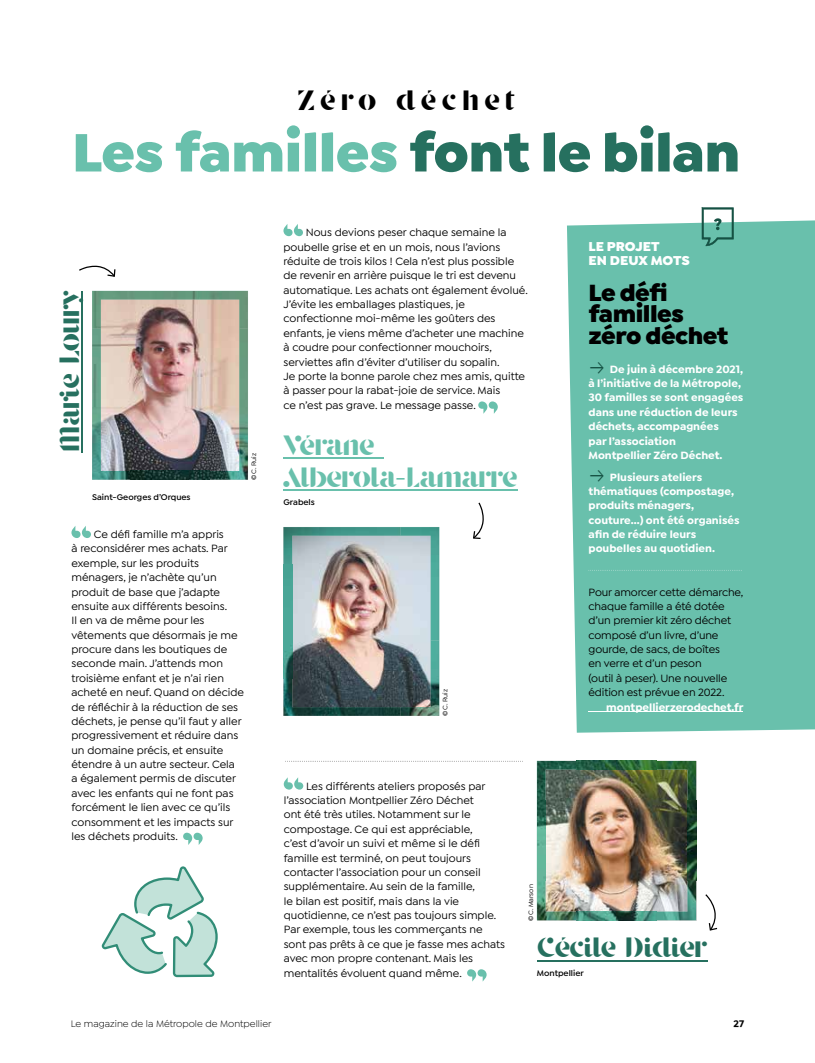
<style>
.page{position:relative;width:815px;height:1063px;background:#fff}
.page>*{position:absolute;margin:0;border:0;box-sizing:border-box;transform-origin:0 0}
.t1{font:900 57.5px "Isidora Sans";letter-spacing:-.01em;color:#69c0ac}
.t2{font:32.5px "Stanley";letter-spacing:-.03em;color:#26705f}
.t3{font:32.5px/32.5px "Stanley";letter-spacing:-.03em;color:#69c0ac}
.t4{font:32.5px "Stanley";letter-spacing:.15em;color:#000}
.t5{font:900 25px/21.5px "Isidora Sans";letter-spacing:-.02em;color:#000}
.t6{font:900 13.75px/14.4px "Isidora Sans";color:#fff}
.t7{font:500 11.25px/14.4px "Isidora Sans";color:#000}
.t8{font:700 11.25px/14.4px "Isidora Sans";color:#fff}
.t9{font:10px "Isidora Sans";color:#000}
.t10{font:700 10px "Isidora Sans";color:#000}
.t11{font:600 8.75px "Isidora Sans";color:#000}
.t12{font:500 6.88px "Isidora Sans";color:#000}
.s1{color:#26705f}
</style>
<div class="page">
<svg style="left:284px;top:777px;width:19px;height:13px"></svg>
<svg style="left:467px;top:969px;width:20px;height:13px"></svg>
<svg style="left:71px;top:526px;width:20px;height:12px"></svg>
<svg style="left:183px;top:833px;width:20px;height:12px"></svg>
<svg style="left:283px;top:224px;width:20px;height:12px"></svg>
<svg style="left:478px;top:401px;width:20px;height:13px"></svg>
<svg style="left:285px;top:761px;width:238px;height:1px"></svg>
<hr style="left:81px;top:291px;width:2px;height:161px;background:#26705f">
<hr style="left:537px;top:960px;width:170px;height:1px;background:#26705f">
<hr style="left:283px;top:457px;width:101px;height:2px;background:#69c0ac">
<hr style="left:283px;top:490px;width:235px;height:1px;background:#69c0ac">
<svg style="left:705px;top:894px;width:12px;height:37px"></svg>
<svg style="left:473px;top:503px;width:11px;height:36px"></svg>
<svg style="left:79px;top:265px;width:36px;height:12px"></svg>
<img style="left:131px;top:329px;width:78px;height:142px">
<img style="left:92px;top:291px;width:156px;height:38px">
<img style="left:92px;top:329px;width:39px;height:151px">
<img style="left:209px;top:329px;width:39px;height:151px">
<img style="left:131px;top:471px;width:78px;height:9px">
<img style="left:292px;top:565px;width:108px;height:113px">
<img style="left:283px;top:527px;width:117px;height:38px">
<img style="left:400px;top:527px;width:39px;height:189px">
<img style="left:283px;top:565px;width:9px;height:113px">
<img style="left:283px;top:678px;width:117px;height:38px">
<img style="left:546px;top:770px;width:141px;height:142px">
<img style="left:537px;top:761px;width:40px;height:40px">
<img style="left:577px;top:761px;width:79px;height:9px">
<img style="left:656px;top:761px;width:40px;height:40px">
<img style="left:537px;top:801px;width:9px;height:79px">
<img style="left:687px;top:801px;width:9px;height:79px">
<img style="left:537px;top:880px;width:40px;height:40px">
<img style="left:577px;top:912px;width:79px;height:8px">
<img style="left:656px;top:880px;width:40px;height:40px">
<div style="left:567px;top:220px;width:248px;height:513px;background:#69c0ac"></div>
<hr style="left:589px;top:711px;width:154px;height:1px;background:#fff">
<svg style="left:702px;top:207px;width:32px;height:39px"></svg>
<svg style="left:589px;top:570px;width:153px;height:1px"></svg>
<svg style="left:102px;top:866px;width:116px;height:111px"></svg>
<svg style="left:590px;top:362px;width:14px;height:12px"></svg>
<svg style="left:590px;top:470px;width:14px;height:12px"></svg>
<h2 class="t4" style="left:298px;top:84px;width:219px">Zéro déchet</h2>
<h1 class="t1" style="left:72px;top:115px;width:670px">Les familles <span class="s1">font le bilan</span></h1>
<h2 class="t2" style="left:53px;top:452px;width:163px;rotate:-90deg">Marie Loury</h2>
<p class="t11" style="left:92px;top:492px;width:100px">Saint-Georges d’Orques</p>
<p class="t12" style="left:250px;top:480px;width:28px;rotate:-90deg">©C. Ruiz</p>
<p class="t7" style="left:71px;top:527px;width:174px;text-indent:22px">Ce défi famille m’a appris<br>à reconsidérer mes achats. Par exemple, sur les produits ménagers, je n’achète qu’un produit de base que j’adapte ensuite aux différents besoins.<br>Il en va de même pour les vêtements que désormais je me procure dans les boutiques de seconde main. J’attends mon troisième enfant et je n’ai rien acheté en neuf. Quand on décide de réfléchir à la réduction de ses déchets, je pense qu’il faut y aller progressivement et réduire dans un domaine précis, et ensuite étendre à un autre secteur. Cela<br>a également permis de discuter avec les enfants qui ne font pas forcément le lien avec ce qu’ils consomment et les impacts sur les déchets produits.</p>
<p class="t7" style="left:283px;top:225px;width:246px;text-indent:22px">Nous devions peser chaque semaine la poubelle grise et en un mois, nous l’avions réduite de trois kilos ! Cela n’est plus possible de revenir en arrière puisque le tri est devenu automatique. Les achats ont également évolué.<br>J’évite les emballages plastiques, je confectionne moi-même les goûters des enfants, je viens même d’acheter une machine à coudre pour confectionner mouchoirs, serviettes afin d’éviter d’utiliser du sopalin.<br>Je porte la bonne parole chez mes amis, quitte à passer pour la rabat-joie de service. Mais<br>ce n’est pas grave. Le message passe.</p>
<h2 class="t3" style="left:283px;top:430px;width:236px">Vérane<br>Alberola-Lamarre</h2>
<p class="t11" style="left:283px;top:497px;width:33px">Grabels</p>
<p class="t12" style="left:441px;top:716px;width:28px;rotate:-90deg">©C. Ruiz</p>
<p class="t6" style="left:589px;top:239px;width:103px">LE PROJET<br>EN DEUX MOTS</p>
<h3 class="t5" style="left:589px;top:282px;width:141px">Le défi familles zéro déchet</h3>
<p class="t8" style="left:589px;top:362px;width:156px;text-indent:21px">De juin à décembre 2021, à l’initiative de la Métropole,<br>30 familles se sont engagées dans une réduction de leurs déchets, accompagnées<br>par l’association<br>Montpellier Zéro Déchet.</p>
<p class="t8" style="left:589px;top:470px;width:153px;text-indent:21px">Plusieurs ateliers thématiques (compostage, produits ménagers, couture...) ont été organisés afin de réduire leurs poubelles au quotidien.</p>
<p class="t7" style="left:589px;top:585px;width:156px">Pour amorcer cette démarche, chaque famille a été dotée d’un premier kit zéro déchet composé d’un livre, d’une gourde, de sacs, de boîtes<br>en verre et d’un peson<br>(outil à peser). Une nouvelle édition est prévue en 2022.</p>
<p class="t8" style="left:606px;top:700px;width:139px">montpellierzerodechet.fr</p>
<p class="t7" style="left:284px;top:779px;width:223px;text-indent:22px">Les différents ateliers proposés par l’association Montpellier Zéro Déchet<br>ont été très utiles. Notamment sur le compostage. Ce qui est appréciable,<br>c’est d’avoir un suivi et même si le défi famille est terminé, on peut toujours contacter l’association pour un conseil supplémentaire. Au sein de la famille,<br>le bilan est positif, mais dans la vie quotidienne, ce n’est pas toujours simple.<br>Par exemple, tous les commerçants ne sont pas prêts à ce que je fasse mes achats avec mon propre contenant. Mais les mentalités évoluent quand même.</p>
<p class="t12" style="left:527px;top:921px;width:38px;rotate:-90deg">©C. Marson</p>
<h2 class="t2" style="left:537px;top:931px;width:172px">Cécile Didier</h2>
<p class="t11" style="left:537px;top:968px;width:49px">Montpellier</p>
<p class="t9" style="left:71px;top:1018px;width:202px">Le magazine de la Métropole de Montpellier</p>
<p class="t10" style="left:733px;top:1017px;width:12px">27</p>
</div>
